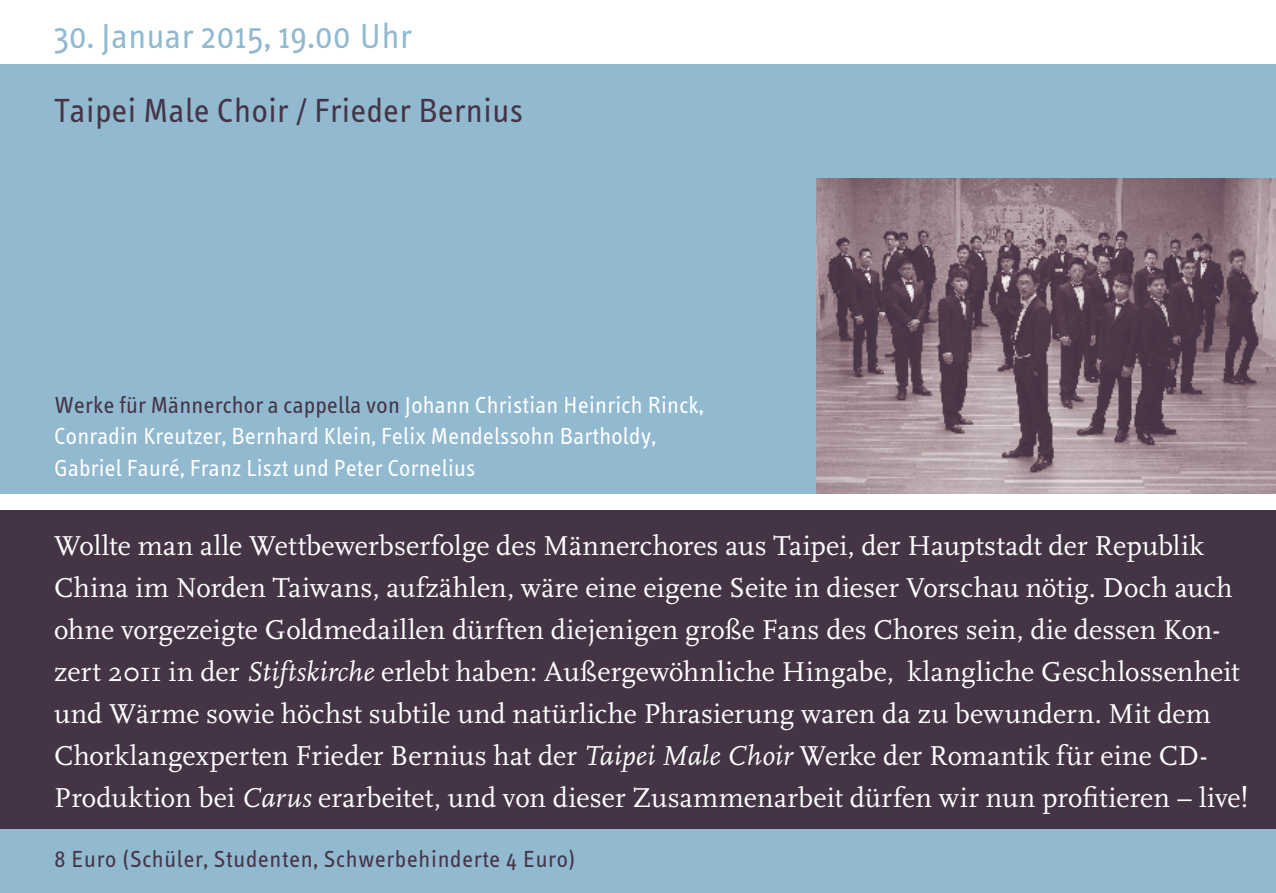
<style>
.page{position:relative;width:1276px;height:893px;background:#fff}
.page>*{position:absolute;margin:0;border:0;box-sizing:border-box;transform-origin:0 0}
.t1{font:36px "Info Text";letter-spacing:.015em;color:#91b9d0}
.t2{font:34.5px "Info Text";letter-spacing:.015em;color:#453445}
.t3{font:28.5px/42px "Scala";letter-spacing:.005em;color:#fff}
.t4{font:24px/31.5px "Info Text";letter-spacing:.01em;color:#fff}
.t5{font:24px "Info Text";letter-spacing:.03em;color:#453445}
.s1{color:#453445}
.s2{font-style:italic}
</style>
<div class="page">
<div style="left:0;top:510px;width:1276px;height:319px;background:#453445"></div>
<div style="left:0;top:64px;width:1276px;height:429px;background:#91b9d0"></div>
<div style="left:0;top:829px;width:1276px;height:64px;background:#91b9d0"></div>
<img style="left:816px;top:179px;width:460px;height:314px">
<p class="t1" style="left:54px;top:16px;width:359px">30. Januar 2015, 19.00 Uhr</p>
<p class="t2" style="left:54px;top:92px;width:471px">Taipei Male Choir / Frieder Bernius</p>
<p class="t4" style="left:54px;top:389px;width:651px"><span class="s1">Werke für Männerchor a cappella von</span> Johann Christian Heinrich Rinck,<br>Conradin Kreutzer, Bernhard Klein, Felix Mendelssohn Bartholdy,<br>Gabriel Fauré, Franz Liszt und Peter Cornelius</p>
<p class="t3" style="left:54px;top:526px;width:1195px">Wollte man alle Wettbewerbserfolge des Männerchores aus Taipei, der Hauptstadt der Republik China im Norden Taiwans, aufzählen, wäre eine eigene Seite in dieser Vorschau nötig. Doch auch ohne vorgezeigte Goldmedaillen dürften diejenigen große Fans des Chores sein, die dessen Kon&shy;zert 2011 in der <span class="s2">Stiftskirche</span> erlebt haben: Außergewöhnliche Hingabe, klangliche Geschlossenheit und Wärme sowie höchst subtile und natürliche Phrasierung waren da zu bewundern. Mit dem Chorklangexperten Frieder Bernius hat der <span class="s2">Taipei Male Choir</span> Werke der Romantik für eine CD-Produktion bei <span class="s2">Carus</span> erarbeitet, und von dieser Zusammenarbeit dürfen wir nun profitieren – live!</p>
<p class="t5" style="left:54px;top:846px;width:523px">8 Euro (Schüler, Studenten, Schwerbehinderte 4 Euro)</p>
</div>
